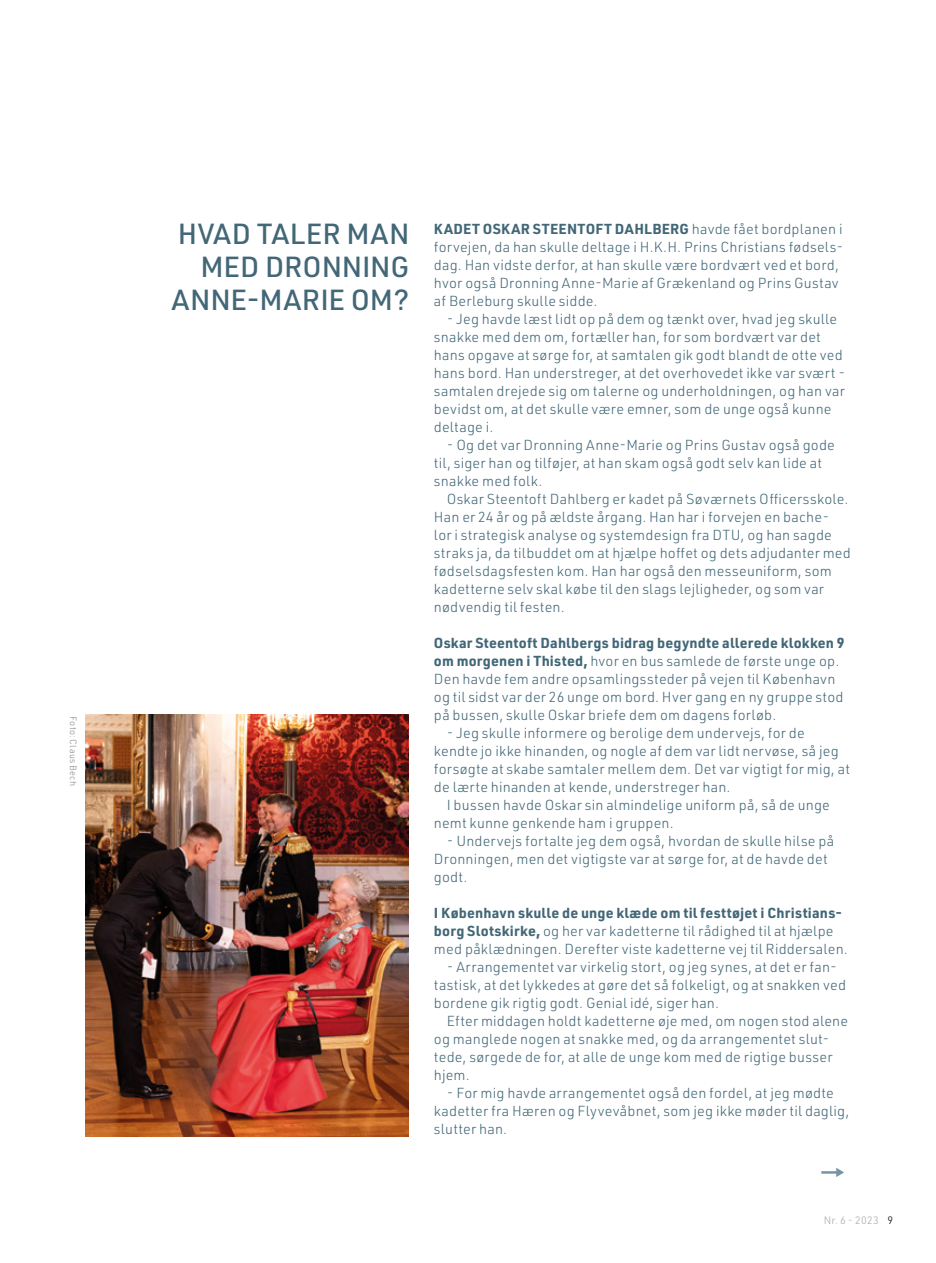
<style>
.page{position:relative;width:936px;height:1263px;background:#fff}
.page>*{position:absolute;margin:0;border:0;box-sizing:border-box;transform-origin:0 0}
.t1{font:500 28.5px/33px "URWDIN";color:#426777;text-align:right}
.t2{font:300 14.25px/18px "URWDIN";letter-spacing:.01em;color:#426777}
.t3{font:300 10.5px "URWDIN";letter-spacing:.035em;color:#ada9a2}
.t4{font:300 9px "URWDIN";letter-spacing:.04em;color:#878787}
.s1{font-weight:700}
.s2{color:#000}
</style>
<div class="page">
<img style="left:85px;top:714px;width:323px;height:422px">
<p class="t4" style="left:79px;top:716px;width:71px;rotate:90deg">Foto: Claus Bech</p>
<h1 class="t1" style="left:172px;top:216px;width:239px">HVAD TALER MAN<br>MED DRONNING<br>ANNE-MARIE OM?</h1>
<p class="t2" style="left:434px;top:220px;width:411px"><span class="s1">KADET OSKAR STEENTOFT DAHLBERG</span> havde fået bordplanen i forvejen, da han skulle deltage i H.K.H. Prins Christians fødsels&shy;dag. Han vidste derfor, at han skulle være bordvært ved et bord, hvor også Dronning Anne-Marie af Grækenland og Prins Gustav af Berleburg skulle sidde.</p>
<p class="t2" style="left:434px;top:310px;width:412px;text-indent:13px">- Jeg havde læst lidt op på dem og tænkt over, hvad jeg skulle snakke med dem om, fortæller han, for som bordvært var det hans opgave at sørge for, at samtalen gik godt blandt de otte ved hans bord. Han understreger, at det overhovedet ikke var svært - samtalen drejede sig om talerne og underholdningen, og han var bevidst om, at det skulle være emner, som de unge også kunne deltage i.</p>
<p class="t2" style="left:434px;top:436px;width:402px;text-indent:13px">- Og det var Dronning Anne-Marie og Prins Gustav også gode til, siger han og tilføjer, at han skam også godt selv kan lide at snakke med folk.</p>
<p class="t2" style="left:434px;top:490px;width:418px;text-indent:13px">Oskar Steentoft Dahlberg er kadet på Søværnets Officersskole.<br>Han er 24 år og på ældste årgang. Han har i forvejen en bache-<br>lor i strategisk analyse og systemdesign fra DTU, og han sagde straks ja, da tilbuddet om at hjælpe hoffet og dets adjudanter med fødselsdagsfesten kom. Han har også den messeuniform, som kadetterne selv skal købe til den slags lejligheder, og som var nødvendig til festen.</p>
<p class="t2" style="left:434px;top:633px;width:412px"><span class="s1">Oskar Steentoft Dahlbergs bidrag begyndte allerede klokken 9 om morgenen i Thisted,</span> hvor en bus samlede de første unge op.<br>Den havde fem andre opsamlingssteder på vejen til København og til sidst var der 26 unge om bord. Hver gang en ny gruppe stod på bussen, skulle Oskar briefe dem om dagens forløb.</p>
<p class="t2" style="left:434px;top:723px;width:417px;text-indent:13px">- Jeg skulle informere og berolige dem undervejs, for de kendte jo ikke hinanden, og nogle af dem var lidt nervøse, så jeg forsøgte at skabe samtaler mellem dem. Det var vigtigt for mig, at de lærte hinanden at kende, understreger han.</p>
<p class="t2" style="left:434px;top:795px;width:397px;text-indent:13px">I bussen havde Oskar sin almindelige uniform på, så de unge nemt kunne genkende ham i gruppen.</p>
<p class="t2" style="left:434px;top:831px;width:402px;text-indent:13px">- Undervejs fortalte jeg dem også, hvordan de skulle hilse på<br>Dronningen, men det vigtigste var at sørge for, at de havde det godt.</p>
<p class="t2" style="left:434px;top:903px;width:415px"><span class="s1">I København skulle de unge klæde om til festtøjet i Christians&shy;borg Slotskirke,</span> og her var kadetterne til rådighed til at hjælpe med påklædningen. Derefter viste kadetterne vej til Riddersalen.</p>
<p class="t2" style="left:434px;top:957px;width:413px;text-indent:13px">- Arrangementet var virkelig stort, og jeg synes, at det er fan&shy;tastisk, at det lykkedes at gøre det så folkeligt, og at snakken ved bordene gik rigtig godt. Genial idé, siger han.</p>
<p class="t2" style="left:434px;top:1011px;width:415px;text-indent:13px">Efter middagen holdt kadetterne øje med, om nogen stod alene og manglede nogen at snakke med, og da arrangementet slut&shy;tede, sørgede de for, at alle de unge kom med de rigtige busser hjem.</p>
<p class="t2" style="left:434px;top:1083px;width:417px;text-indent:13px">- For mig havde arrangementet også den fordel, at jeg mødte kadetter fra Hæren og Flyvevåbnet, som jeg ikke møder til daglig, slutter han.</p>
<p class="t3" style="left:823px;top:1213px;width:71px">Nr. 6 - 2023 <span class="s2">9</span></p>
</div>
